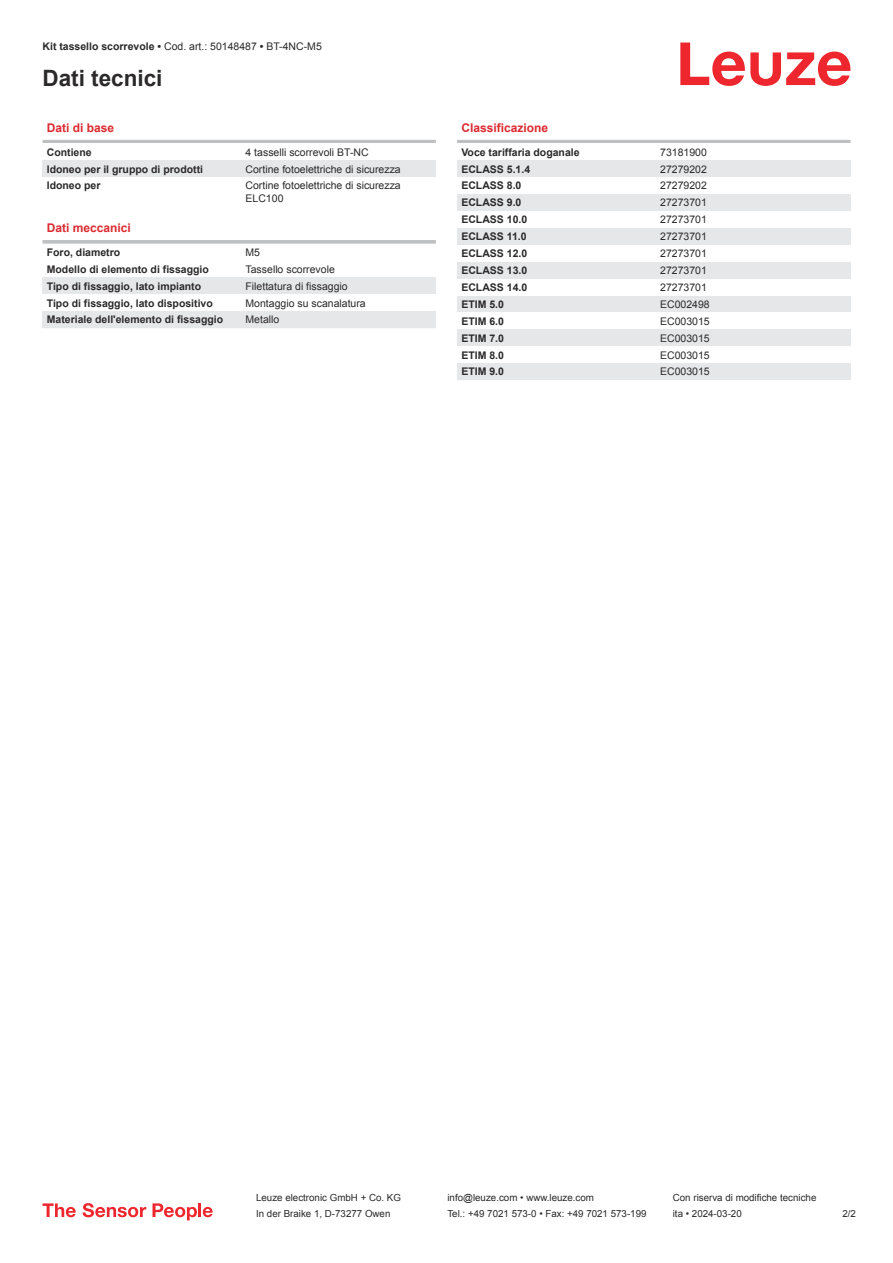
<style>
.page{position:relative;width:893px;height:1263px;background:#fff}
.page>*{position:absolute;margin:0;border:0;box-sizing:border-box;transform-origin:0 0}
.t1{font:700 22.5px "Arial";color:#2b292a}
.t2{font:700 12px "Arial";color:#db2a30}
.t3{font:10.5px/12.6px "Arial";color:#2b292a}
.t4{font:700 10.5px "Arial";color:#2b292a}
.t5{font:9.75px "Arial";color:#2b292a}
.s1{font-weight:700}
</style>
<div class="page">
<svg style="left:680px;top:43px;width:170px;height:43px"></svg>
<hr style="left:43px;top:140px;width:393px;height:3px;background:#bdbfc1">
<div style="left:43px;top:160px;width:199px;height:17px;background:#e6e7e9"></div>
<div style="left:242px;top:160px;width:194px;height:17px;background:#e6e7e9"></div>
<svg style="left:43px;top:240px;width:393px;height:4px;background:#c3c5c7"></svg>
<div style="left:43px;top:277px;width:199px;height:17px;background:#e6e7e9"></div>
<div style="left:242px;top:277px;width:194px;height:17px;background:#e6e7e9"></div>
<div style="left:43px;top:311px;width:199px;height:17px;background:#e6e7e9"></div>
<div style="left:242px;top:311px;width:194px;height:17px;background:#e6e7e9"></div>
<hr style="left:457px;top:140px;width:393px;height:3px;background:#bdbfc1">
<div style="left:457px;top:160px;width:200px;height:17px;background:#e6e7e9"></div>
<div style="left:657px;top:160px;width:193px;height:17px;background:#e6e7e9"></div>
<div style="left:457px;top:194px;width:200px;height:17px;background:#e6e7e9"></div>
<div style="left:657px;top:194px;width:193px;height:17px;background:#e6e7e9"></div>
<div style="left:457px;top:228px;width:200px;height:17px;background:#e6e7e9"></div>
<div style="left:657px;top:228px;width:193px;height:17px;background:#e6e7e9"></div>
<div style="left:457px;top:262px;width:200px;height:17px;background:#e6e7e9"></div>
<div style="left:657px;top:262px;width:193px;height:17px;background:#e6e7e9"></div>
<div style="left:457px;top:296px;width:200px;height:16px;background:#e6e7e9"></div>
<div style="left:657px;top:296px;width:193px;height:16px;background:#e6e7e9"></div>
<div style="left:457px;top:329px;width:200px;height:17px;background:#e6e7e9"></div>
<div style="left:657px;top:329px;width:193px;height:17px;background:#e6e7e9"></div>
<div style="left:457px;top:363px;width:200px;height:17px;background:#e6e7e9"></div>
<div style="left:657px;top:363px;width:193px;height:17px;background:#e6e7e9"></div>
<svg style="left:43px;top:1203px;width:33px;height:14px"></svg>
<svg style="left:83px;top:1203px;width:63px;height:14px"></svg>
<svg style="left:153px;top:1203px;width:44px;height:17px"></svg>
<hr style="left:198px;top:1203px;width:3px;height:14px;background:#ed272d">
<svg style="left:203px;top:1207px;width:10px;height:10px"></svg>
<p class="t3" style="left:43px;top:41px;width:281px"><span class="s1">Kit tassello scorrevole •</span> Cod. art.: 50148487 <span class="s1">•</span> BT-4NC-M5</p>
<h1 class="t1" style="left:43px;top:70px;width:122px">Dati tecnici</h1>
<p class="t2" style="left:47px;top:123px;width:69px">Dati di base</p>
<p class="t4" style="left:47px;top:148px;width:46px">Contiene</p>
<p class="t3" style="left:246px;top:147px;width:125px">4 tasselli scorrevoli BT-NC</p>
<p class="t4" style="left:47px;top:165px;width:158px">Idoneo per il gruppo di prodotti</p>
<p class="t3" style="left:246px;top:164px;width:157px">Cortine fotoelettriche di sicurezza</p>
<p class="t4" style="left:47px;top:182px;width:55px">Idoneo per</p>
<p class="t3" style="left:246px;top:180px;width:157px">Cortine fotoelettriche di sicurezza<br>ELC100</p>
<p class="t2" style="left:47px;top:224px;width:86px">Dati meccanici</p>
<p class="t4" style="left:47px;top:248px;width:75px">Foro, diametro</p>
<p class="t3" style="left:246px;top:247px;width:16px">M5</p>
<p class="t4" style="left:47px;top:265px;width:164px">Modello di elemento di fissaggio</p>
<p class="t3" style="left:246px;top:264px;width:91px">Tassello scorrevole</p>
<p class="t4" style="left:47px;top:282px;width:156px">Tipo di fissaggio, lato impianto</p>
<p class="t3" style="left:246px;top:281px;width:104px">Filettatura di fissaggio</p>
<p class="t4" style="left:47px;top:299px;width:168px">Tipo di fissaggio, lato dispositivo</p>
<p class="t3" style="left:246px;top:298px;width:122px">Montaggio su scanalatura</p>
<p class="t4" style="left:47px;top:316px;width:178px">Materiale dell'elemento di fissaggio</p>
<p class="t3" style="left:246px;top:314px;width:35px">Metallo</p>
<p class="t2" style="left:461px;top:123px;width:88px">Classificazione</p>
<p class="t4" style="left:461px;top:148px;width:120px">Voce tariffaria doganale</p>
<p class="t3" style="left:660px;top:147px;width:48px">73181900</p>
<p class="t4" style="left:461px;top:165px;width:70px">ECLASS 5.1.4</p>
<p class="t3" style="left:660px;top:164px;width:48px">27279202</p>
<p class="t4" style="left:461px;top:182px;width:62px">ECLASS 8.0</p>
<p class="t3" style="left:660px;top:180px;width:48px">27279202</p>
<p class="t4" style="left:461px;top:199px;width:62px">ECLASS 9.0</p>
<p class="t3" style="left:660px;top:197px;width:48px">27273701</p>
<p class="t4" style="left:461px;top:216px;width:67px">ECLASS 10.0</p>
<p class="t3" style="left:660px;top:214px;width:48px">27273701</p>
<p class="t4" style="left:461px;top:233px;width:67px">ECLASS 11.0</p>
<p class="t3" style="left:660px;top:231px;width:48px">27273701</p>
<p class="t4" style="left:461px;top:249px;width:67px">ECLASS 12.0</p>
<p class="t3" style="left:660px;top:248px;width:48px">27273701</p>
<p class="t4" style="left:461px;top:266px;width:67px">ECLASS 13.0</p>
<p class="t3" style="left:660px;top:265px;width:48px">27273701</p>
<p class="t4" style="left:461px;top:283px;width:67px">ECLASS 14.0</p>
<p class="t3" style="left:660px;top:282px;width:48px">27273701</p>
<p class="t4" style="left:461px;top:300px;width:44px">ETIM 5.0</p>
<p class="t3" style="left:660px;top:299px;width:51px">EC002498</p>
<p class="t4" style="left:461px;top:317px;width:44px">ETIM 6.0</p>
<p class="t3" style="left:660px;top:316px;width:51px">EC003015</p>
<p class="t4" style="left:461px;top:334px;width:44px">ETIM 7.0</p>
<p class="t3" style="left:660px;top:333px;width:51px">EC003015</p>
<p class="t4" style="left:461px;top:351px;width:44px">ETIM 8.0</p>
<p class="t3" style="left:660px;top:349px;width:51px">EC003015</p>
<p class="t4" style="left:461px;top:368px;width:44px">ETIM 9.0</p>
<p class="t3" style="left:660px;top:366px;width:51px">EC003015</p>
<p class="t5" style="left:256px;top:1194px;width:146px">Leuze electronic GmbH + Co. KG</p>
<p class="t5" style="left:447px;top:1194px;width:148px">info@leuze.com • www.leuze.com</p>
<p class="t5" style="left:673px;top:1194px;width:145px">Con riserva di modifiche tecniche</p>
<p class="t5" style="left:256px;top:1210px;width:136px">In der Braike 1, D-73277 Owen</p>
<p class="t5" style="left:447px;top:1210px;width:201px">Tel.: +49 7021 573-0 • Fax: +49 7021 573-199</p>
<p class="t5" style="left:673px;top:1210px;width:70px">ita • 2024-03-20</p>
<p class="t5" style="left:842px;top:1210px;width:15px">2 /2</p>
</div>
